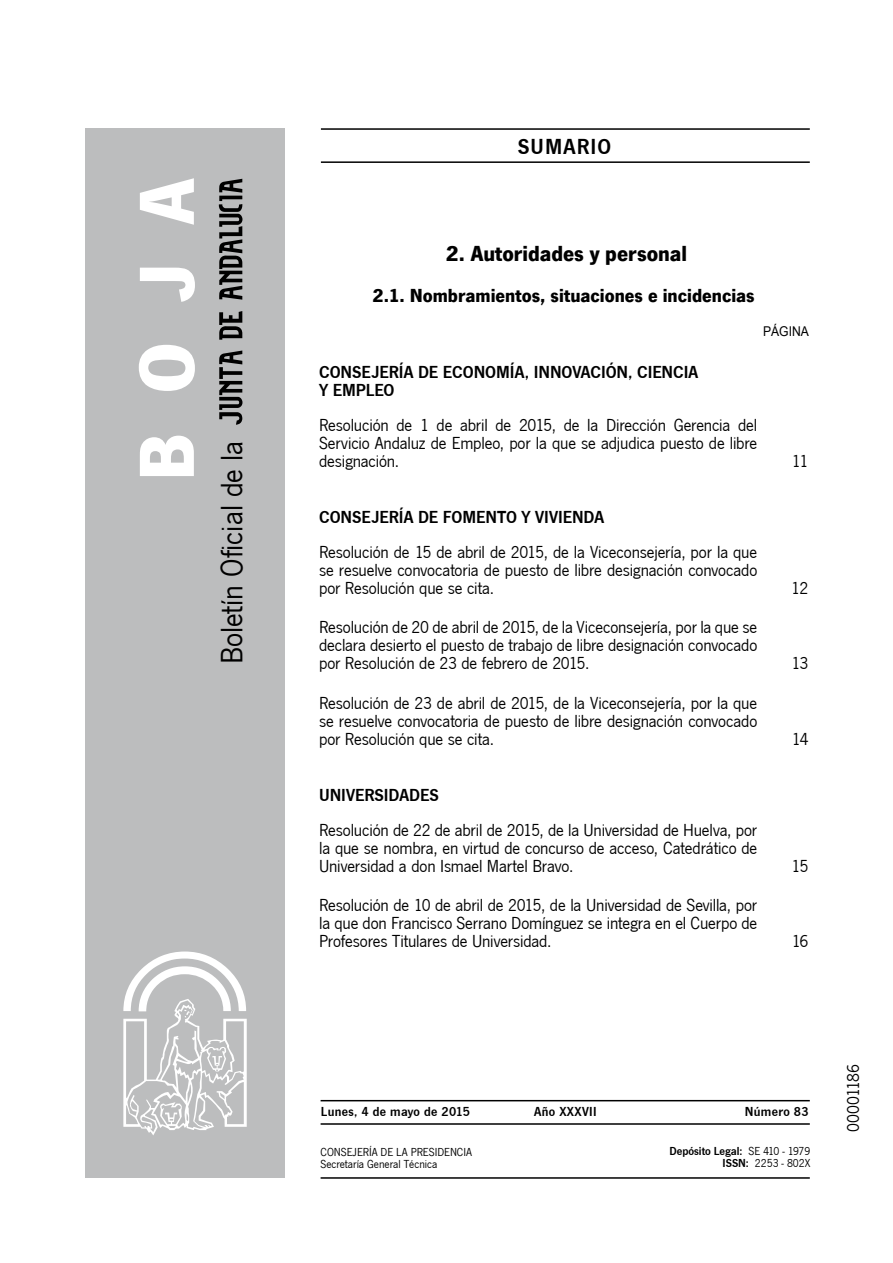
<style>
.page{position:relative;width:893px;height:1263px;background:#fff}
.page>*{position:absolute;margin:0;border:0;box-sizing:border-box;transform-origin:0 0}
.t1{font:700 81px "News Got T";color:#fff}
.t2{font:31.95px "News Got T";color:#000}
.t3{font:700 22.5px "News Got T";color:#000}
.t4{font:600 22.5px "News Got T";letter-spacing:.05em;color:#000}
.t5{font:700 19.5px "News Got T";color:#000}
.t6{font:18px/18px "News Got T";letter-spacing:-.005em;color:#000;text-align:justify}
.t7{font:600 18px "News Got T";letter-spacing:-.005em;color:#000}
.t8{font:600 13.5px "News Got T";letter-spacing:.025em;color:#000}
.t9{font:13.5px "Arial";color:#000;scale:.9 1}
.t10{font:12px/12px "News Got T";color:#000}
.t11{font:600 12px/12px "News Got T";color:#000;text-align:right}
.s1{font-weight:400}
</style>
<div class="page">
<hr style="left:321px;top:128px;width:488px;height:2px;background:#000">
<hr style="left:321px;top:161px;width:488px;height:2px;background:#000">
<div style="left:85px;top:128px;width:200px;height:1050px;background:#bcbdbe"></div>
<svg style="left:219px;top:351px;width:23px;height:74px"></svg>
<svg style="left:219px;top:311px;width:23px;height:29px"></svg>
<svg style="left:219px;top:179px;width:23px;height:121px"></svg>
<svg style="left:123px;top:952px;width:124px;height:183px"></svg>
<hr style="left:320px;top:1100px;width:489px;height:1px;background:#000">
<hr style="left:320px;top:1177px;width:489px;height:2px;background:#000">
<hr style="left:320px;top:1123px;width:489px;height:2px;background:#000">
<h1 class="t1" style="left:119px;top:481px;width:305px;rotate:-90deg">BOJA</h1>
<h2 class="t2" style="left:214px;top:664px;width:225px;rotate:-90deg">Boletín Oficial de la</h2>
<p class="t4" style="left:517px;top:134px;width:95px">SUMARIO</p>
<p class="t3" style="left:446px;top:240px;width:243px">2. Autoridades y personal</p>
<p class="t5" style="left:372px;top:284px;width:384px">2.1. Nombramientos, situaciones e incidencias</p>
<p class="t9" style="left:763px;top:323px;width:53px">PÁGINA</p>
<p class="t7" style="left:319px;top:361px;width:136px">CONSEJERÍA DE ECONOM</p>
<p class="t7" style="left:510px;top:361px;width:39px">ÍA, INNOVACI</p>
<p class="t7" style="left:605px;top:361px;width:66px">ÓN, CIENCIA</p>
<p class="t7" style="left:319px;top:379px;width:74px">Y EM PLEO</p>
<p class="t6" style="left:319px;top:416px;width:440px">Resolución de 1 de abril de 2015, de la Dirección Gerencia del Servicio Andaluz de Empleo, por la que se adjudica puesto de libre designación.</p>
<p class="t7" style="left:319px;top:507px;width:265px">CONSEJERÍA DE FOM ENTO Y VIVI ENDA</p>
<p class="t6" style="left:319px;top:543px;width:440px">Resolución de 15 de abril de 2015, de la Viceconsejería, por la que se resuelve convocatoria de puesto de libre designación convocado por Resolución que se cita.</p>
<p class="t6" style="left:319px;top:619px;width:439px">Resolución de 20 de abril de 2015, de la Viceconsejería, por la que se declara desierto el puesto de trabajo de libre designación convocado por Resolución de 23 de febrero de 2015.</p>
<p class="t6" style="left:319px;top:694px;width:440px">Resolución de 23 de abril de 2015, de la Viceconsejería, por la que se resuelve convocatoria de puesto de libre designación convocado por Resolución que se cita.</p>
<p class="t7" style="left:319px;top:785px;width:56px">UNIVERSIDAD</p>
<p class="t7" style="left:420px;top:785px;width:18px">ES</p>
<p class="t6" style="left:319px;top:821px;width:439px">Resolución de 22 de abril de 2015, de la Universidad de Huelva, por la que se nombra, en virtud de concurso de acceso, Catedrático de Universidad a don Ismael Martel Bravo.</p>
<p class="t6" style="left:319px;top:897px;width:440px">Resolución de 10 de abril de 2015, de la Universidad de Sevilla, por la que don Francisco Serrano Domínguez se integra en el Cuerpo de Profesores Titulares de Universidad.</p>
<p class="t6" style="left:792px;top:452px;width:18px">11</p>
<p class="t6" style="left:791px;top:579px;width:19px">12</p>
<p class="t6" style="left:791px;top:655px;width:18px">13</p>
<p class="t6" style="left:792px;top:730px;width:18px">14</p>
<p class="t6" style="left:791px;top:857px;width:18px">15</p>
<p class="t6" style="left:791px;top:933px;width:18px">16</p>
<p class="t8" style="left:321px;top:1104px;width:151px">LUNES, 4 DE MAYO DE 2015</p>
<p class="t8" style="left:534px;top:1104px;width:64px">AÑO XXXVII</p>
<p class="t8" style="left:744px;top:1104px;width:65px">NÚMERO 83</p>
<p class="t10" style="left:320px;top:1146px;width:153px">CONSEJERÍA DE LA PRESIDENCIA<br>Secretaría General Técnica</p>
<p class="t11" style="left:669px;top:1145px;width:142px">DEPÓSITO LEGAL: <span class="s1">SE 410 - 1979<br></span>ISSN: <span class="s1">2253 - 802X</span></p>
<p class="t6" style="left:844px;top:1132px;width:69px;rotate:-90deg">00001186</p>
</div>
